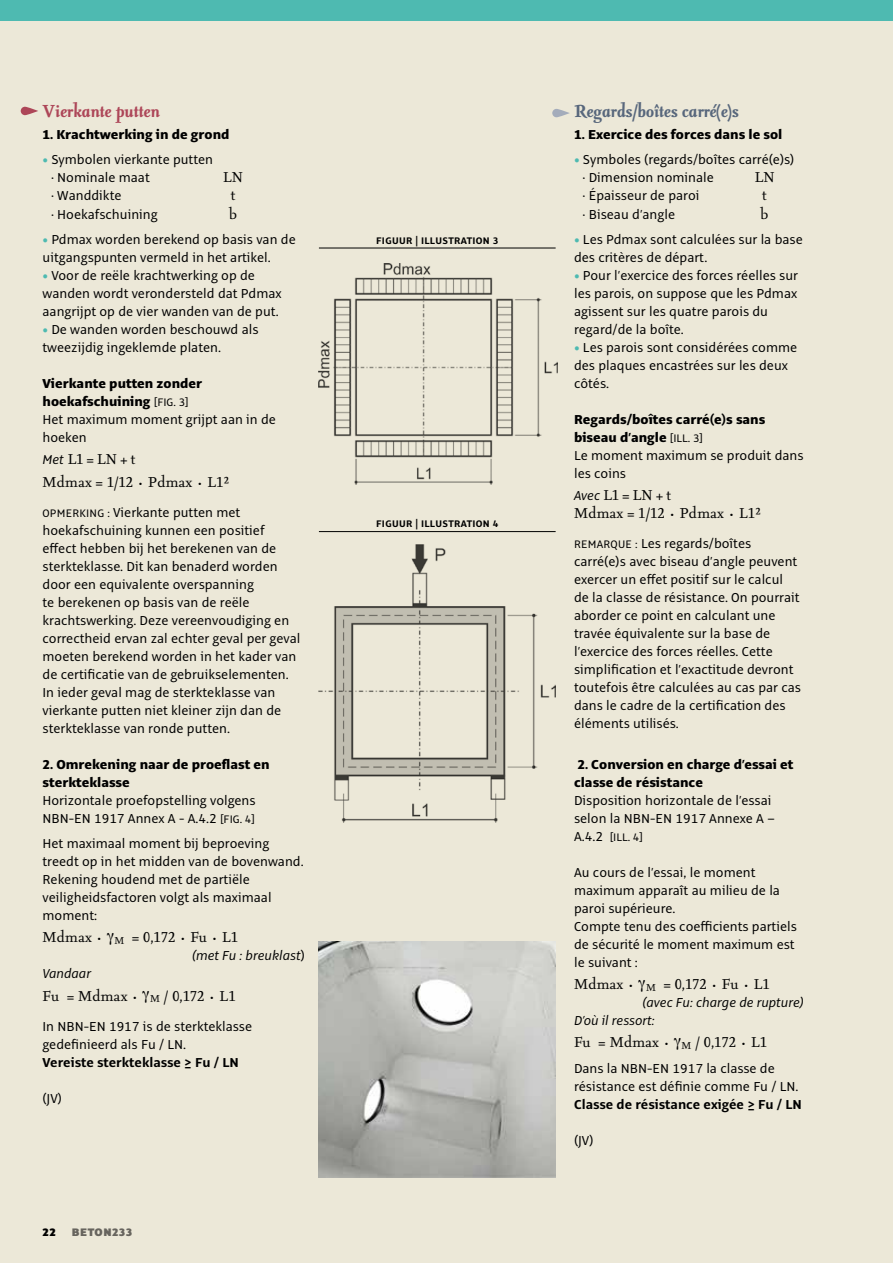
<style>
.page{position:relative;width:893px;height:1263px;background:#fff}
.page>*{position:absolute;margin:0;border:0;box-sizing:border-box;transform-origin:0 0}
.t1{font:italic 700 21px "Seria";color:#58677c}
.t2{font:italic 700 21px "Seria";color:#ad4658}
.t3{font:17.25px/22.2px "Seria LF";letter-spacing:.02em;color:#000}
.t4{font:14.25px/18px "Alto Pro";color:#000}
.t5{font:800 14.25px/18px "Alto Pro";color:#000}
.t6{font:italic 14.25px/18px "Alto Pro";color:#000}
.t7{font:700 14.25px "Alto Pro";color:#000}
.t8{font:12px "Alto Pro";color:#000}
.t9{font:900 12px "Alto Pro";letter-spacing:.04em;color:#706f6f}
.t10{font:900 12px "Alto Pro";color:#000}
.t11{font:700 10.5px "Alto Pro";letter-spacing:.03em;color:#000}
.s1{font-weight:900;color:#4ebab1}
.s2{font-weight:400;font-size:12px}
.s3{font-weight:400}
.s4{font-family:"Alto Pro";font-style:italic;font-size:14.25px}
.s5{font-family:"Seria Lf";font-weight:700}
.s6{font-size:12px}
.s7{font-style:normal}
.s8{font-size:14.25px}
</style>
<div class="page">
<div style="left:0;top:0;width:893px;height:21px;background:#4ebab1"></div>
<div style="left:0;top:21px;width:893px;height:1242px;background:#ece8d8"></div>
<img style="left:319px;top:264px;width:239px;height:220px">
<img style="left:319px;top:545px;width:237px;height:278px">
<hr style="left:319px;top:248px;width:237px;height:1px;background:#000">
<hr style="left:319px;top:531px;width:237px;height:1px;background:#000">
<svg style="left:21px;top:107px;width:17px;height:8px"></svg>
<svg style="left:552px;top:109px;width:18px;height:8px"></svg>
<img style="left:319px;top:941px;width:237px;height:237px">
<h1 class="t2" style="left:43px;top:100px;width:119px">Vierkante putten</h1>
<p class="t5" style="left:43px;top:125px;width:188px">1. Krachtwerking in de grond</p>
<p class="t4" style="left:51px;top:151px;width:164px;text-indent:-9px"><span class="s1">•</span> Symbolen vierkante putten · Nominale maat</p>
<p class="t3" style="left:223px;top:167px;width:21px">LN</p>
<p class="t4" style="left:51px;top:187px;width:72px">· Wanddikte</p>
<p class="t3" style="left:231px;top:185px;width:6px">t</p>
<p class="t4" style="left:51px;top:205px;width:108px">· Hoekafschuining</p>
<p class="t3" style="left:229px;top:203px;width:9px">b</p>
<p class="t4" style="left:43px;top:230px;width:255px"><span class="s1">•</span> Pdmax worden berekend op basis van de uitgangspunten vermeld in het artikel.</p>
<p class="t4" style="left:43px;top:266px;width:241px"><span class="s1">•</span> Voor de reële krachtwerking op de wanden wordt verondersteld dat Pdmax aangrijpt op de vier wanden van de put.</p>
<p class="t4" style="left:43px;top:320px;width:217px"><span class="s1">•</span> De wanden worden beschouwd als tweezijdig ingeklemde platen.</p>
<p class="t5" style="left:43px;top:374px;width:235px">Vierkante putten zonder hoekafschuining <span class="s2">[FIG. 3]<br></span><span class="s3">Het maximum moment grijpt aan in de hoeken</span></p>
<p class="t3" style="left:43px;top:449px;width:188px"><span class="s4">Met</span> L1 = LN + t<br>Mdmax = 1/12 <span class="s5">·</span> Pdmax <span class="s5">·</span> L1²</p>
<p class="t4" style="left:43px;top:503px;width:259px"><span class="s6">OPMERKING :</span> Vierkante putten met hoekafschuining kunnen een positief effect hebben bij het berekenen van de sterkteklasse. Dit kan benaderd worden door een equivalente overspanning<br>te berekenen op basis van de reële krachtswerking. Deze vereenvoudiging en correctheid ervan zal echter geval per geval moeten berekend worden in het kader van de certificatie van de gebruikselementen.<br>In ieder geval mag de sterkteklasse van vierkante putten niet kleiner zijn dan de sterkteklasse van ronde putten.</p>
<p class="t5" style="left:43px;top:755px;width:229px">2. Omrekening naar de proeflast en sterkteklasse</p>
<p class="t4" style="left:43px;top:791px;width:215px">Horizontale proefopstelling volgens<br>NBN-EN 1917 Annex A - A.4.2 <span class="s6">[FIG. 4]</span></p>
<p class="t4" style="left:43px;top:834px;width:263px">Het maximaal moment bij beproeving treedt op in het midden van de bovenwand.<br>Rekening houdend met de partiële veiligheidsfactoren volgt als maximaal moment:</p>
<p class="t3" style="left:43px;top:927px;width:197px">Mdmax <span class="s5">·</span> <sub>M</sub> = 0,172 <span class="s5">·</span> Fu <span class="s5">·</span> L1</p>
<p class="t6" style="left:192px;top:947px;width:114px">(met Fu : breuklast<span class="s7">)</span></p>
<p class="t6" style="left:43px;top:965px;width:50px">Vandaar</p>
<p class="t3" style="left:43px;top:985px;width:195px">Fu = Mdmax <span class="s5">·</span> <sub>M</sub> / 0,172 <span class="s5">·</span> L1</p>
<p class="t4" style="left:43px;top:1017px;width:211px">In NBN-EN 1917 is de sterkteklasse gedefinieerd als Fu / LN.</p>
<p class="t7" style="left:43px;top:1053px;width:198px">Vereiste sterkteklasse ≥ Fu / LN</p>
<p class="t4" style="left:43px;top:1089px;width:21px">(JV)</p>
<p class="t10" style="left:43px;top:1224px;width:15px">22</p>
<p class="t9" style="left:72px;top:1224px;width:62px">BETON233</p>
<p class="t11" style="left:376px;top:234px;width:124px">FIGUUR | ILLUSTRATION 3</p>
<p class="t11" style="left:376px;top:517px;width:124px">FIGUUR | ILLUSTRATION 4</p>
<h1 class="t1" style="left:574px;top:100px;width:166px">Regards/boîtes carré(e)s</h1>
<p class="t5" style="left:574px;top:125px;width:210px">1. Exercice des forces dans le sol</p>
<p class="t4" style="left:583px;top:151px;width:213px;text-indent:-9px"><span class="s1">•</span> Symboles (regards/boîtes carré(e)s) · Dimension nominale</p>
<p class="t3" style="left:755px;top:167px;width:21px">LN</p>
<p class="t4" style="left:583px;top:187px;width:118px">· Épaisseur de paroi</p>
<p class="t3" style="left:762px;top:185px;width:6px">t</p>
<p class="t4" style="left:583px;top:205px;width:94px">· Biseau d’angle</p>
<p class="t3" style="left:761px;top:203px;width:9px">b</p>
<p class="t4" style="left:574px;top:230px;width:230px"><span class="s1">•</span> Les Pdmax sont calculées sur la base des critères de départ.</p>
<p class="t4" style="left:574px;top:266px;width:225px"><span class="s1">•</span> Pour l’exercice des forces réelles sur les parois, on suppose que les Pdmax agissent sur les quatre parois du regard/de la boîte.</p>
<p class="t4" style="left:574px;top:338px;width:225px"><span class="s1">•</span> Les parois sont considérées comme des plaques encastrées sur les deux côtés.</p>
<p class="t5" style="left:574px;top:410px;width:231px">Regards/boîtes carré(e)s sans biseau d’angle <span class="s2">[ILL. 3]<br></span><span class="s3">Le moment maximum se produit dans les coins</span></p>
<p class="t3" style="left:574px;top:487px;width:188px;line-height:18px"><span class="s4">Avec</span> L1 = LN + t<br>Mdmax = 1/12 <span class="s5">·</span> Pdmax <span class="s5">·</span> L1²</p>
<p class="t4" style="left:574px;top:535px;width:228px"><span class="s6">REMARQUE :</span> Les regards/boîtes carré(e)s avec biseau d’angle peuvent exercer un effet positif sur le calcul de la classe de résistance. On pourrait aborder ce point en calculant une travée équivalente sur la base de l’exercice des forces réelles. Cette simplification et l’exactitude devront toutefois être calculées au cas par cas dans le cadre de la certification des éléments utilisés.</p>
<p class="t5" style="left:574px;top:755px;width:221px">2. Conversion en charge d’essai et classe de résistance</p>
<p class="t4" style="left:574px;top:791px;width:202px">Disposition horizontale de l’essai selon la NBN-EN 1917 Annexe A –</p>
<p class="t8" style="left:574px;top:829px;width:70px"><span class="s8">A.4.2</span> [ILL. 4]</p>
<p class="t4" style="left:574px;top:863px;width:224px">Au cours de l’essai, le moment maximum apparaît au milieu de la paroi supérieure.<br>Compte tenu des coefficients partiels de sécurité le moment maximum est le suivant :</p>
<p class="t3" style="left:574px;top:973px;width:197px">Mdmax <span class="s5">·</span> <sub>M</sub> = 0,172 <span class="s5">·</span> Fu <span class="s5">·</span> L1</p>
<p class="t6" style="left:574px;top:993px;width:231px;text-indent:68px">(avec Fu: charge de rupture)<br>D’où il ressort:</p>
<p class="t3" style="left:574px;top:1032px;width:195px">Fu = Mdmax <span class="s5">·</span> <sub>M</sub> / 0,172 <span class="s5">·</span> L1</p>
<p class="t4" style="left:574px;top:1059px;width:226px">Dans la NBN-EN 1917 la classe de résistance est définie comme Fu / LN.</p>
<p class="t7" style="left:574px;top:1095px;width:229px">Classe de résistance exigée ≥ Fu / LN</p>
<p class="t4" style="left:574px;top:1131px;width:21px">(JV)</p>
</div>
